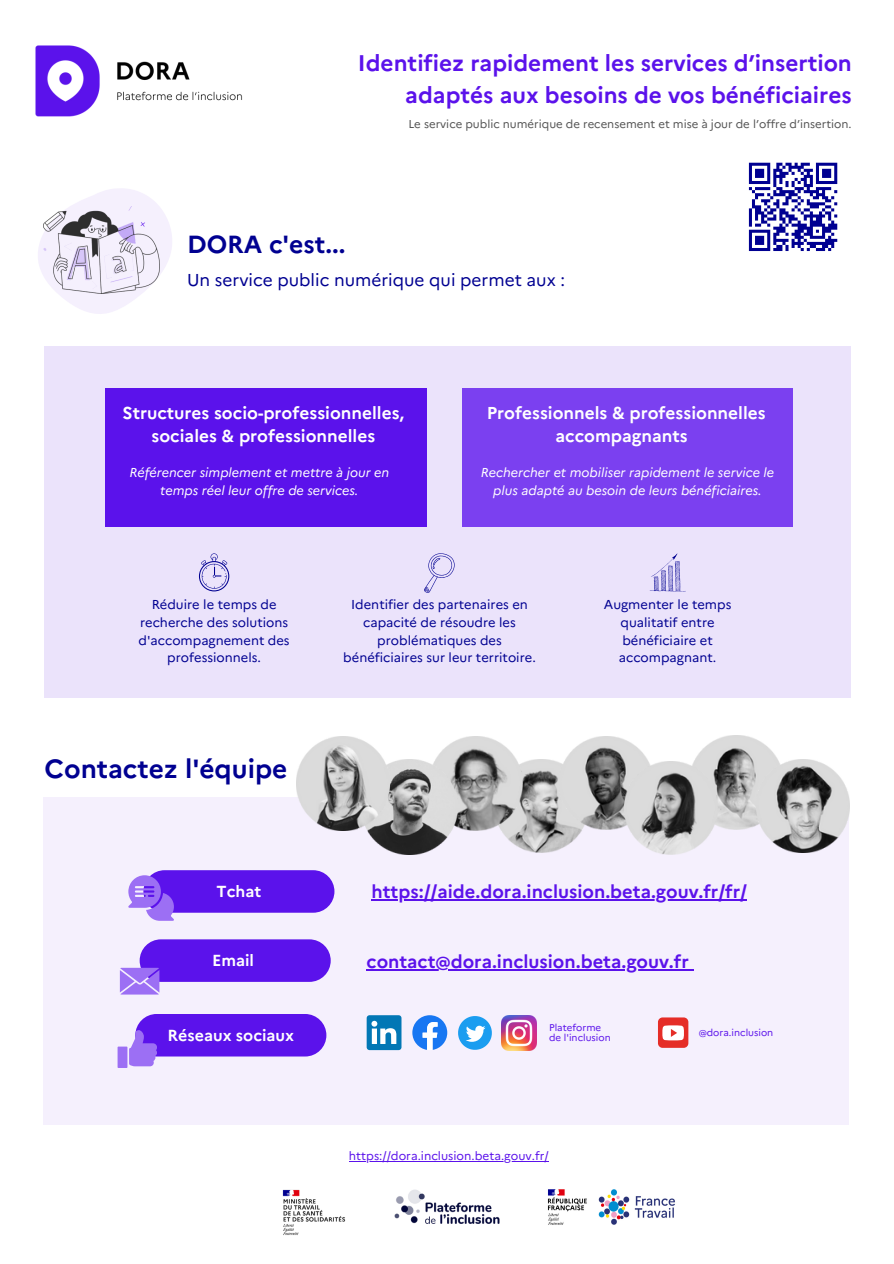
<style>
.page{position:relative;width:894px;height:1264px;background:#fff}
.page>*{position:absolute;margin:0;border:0;box-sizing:border-box;transform-origin:0 0}
.t1{font:700 26.25px "Marianne";color:#000091}
.t2{font:700 24.75px "Marianne";color:#000091}
.t3{font:700 22.65px/31.5px "Marianne";color:#5b12eb;text-align:right}
.t4{font:700 18.3px "Marianne";color:#5b12eb}
.t5{font:700 17.25px/23.4px "Marianne";color:#fff;text-align:center}
.t6{font:17.25px "Marianne";color:#000091}
.t7{font:700 16.05px "Marianne";color:#fff}
.t8{font:12.9px/17.7px "Marianne";color:#000091;text-align:center}
.t9{font:italic 12.9px/17.7px "Marianne";color:#fff;text-align:center}
.t10{font:11.85px "Marianne";color:#5b12eb}
.t11{font:11.4px "Marianne";color:#555}
.t12{font:9.75px "Marianne";color:#5b12eb}
</style>
<div class="page">
<div style="left:44px;top:346px;width:805px;height:351px;background:#ebe3fb"></div>
<img style="left:35px;top:45px;width:208px;height:72px">
<svg style="left:38px;top:188px;width:134px;height:126px"></svg>
<img style="left:44px;top:207px;width:116px;height:87px">
<div style="left:105px;top:388px;width:321px;height:138px;background:#5b12eb"></div>
<div style="left:462px;top:388px;width:330px;height:138px;background:#7b40f0"></div>
<svg style="left:199px;top:553px;width:30px;height:38px"></svg>
<svg style="left:424px;top:553px;width:30px;height:39px"></svg>
<svg style="left:649px;top:553px;width:32px;height:38px"></svg>
<div style="left:44px;top:797px;width:804px;height:327px;background:#f5f0fd"></div>
<div style="left:143px;top:870px;width:191px;height:42px;background:#5b12eb;border-radius:21px"></div>
<svg style="left:128px;top:875px;width:46px;height:45px"></svg>
<div style="left:140px;top:939px;width:190px;height:42px;background:#5b12eb;border-radius:21px"></div>
<svg style="left:120px;top:967px;width:39px;height:27px"></svg>
<div style="left:135px;top:1013px;width:191px;height:43px;background:#5b12eb;border-radius:21px"></div>
<div style="left:117px;top:1046px;width:10px;height:21px;background:#9c6ff4"></div>
<svg style="left:129px;top:1030px;width:28px;height:36px"></svg>
<svg style="left:458px;top:1016px;width:33px;height:33px"></svg>
<svg style="left:412px;top:1015px;width:35px;height:35px"></svg>
<svg style="left:366px;top:1015px;width:35px;height:35px"></svg>
<img style="left:501px;top:1015px;width:35px;height:35px">
<div style="left:657px;top:1017px;width:31px;height:30px;background:#e52d27;border-radius:5px"></div>
<svg style="left:662px;top:1025px;width:21px;height:15px"></svg>
<svg style="left:748px;top:162px;width:90px;height:89px"></svg>
<img style="left:501px;top:759px;width:81px;height:93px">
<img style="left:436px;top:736px;width:86px;height:94px">
<img style="left:367px;top:759px;width:90px;height:95px">
<img style="left:296px;top:736px;width:94px;height:94px">
<img style="left:559px;top:736px;width:90px;height:93px">
<img style="left:694px;top:735px;width:84px;height:94px">
<img style="left:624px;top:762px;width:92px;height:92px">
<img style="left:755px;top:759px;width:94px;height:93px">
<hr style="left:371px;top:899px;width:375px;height:1px;background:#5b12eb">
<hr style="left:366px;top:969px;width:322px;height:1px;background:#5b12eb">
<hr style="left:349px;top:1161px;width:199px;height:1px;background:#5b12eb">
<img style="left:394px;top:1189px;width:105px;height:34px">
<img style="left:282px;top:1189px;width:64px;height:46px">
<img style="left:548px;top:1189px;width:127px;height:36px">
<h6 class="t3" style="left:358px;top:46px;width:495px">Identifiez rapidement les services d’insertion adaptés aux besoins de vos bénéficiaires</h6>
<p class="t11" style="left:408px;top:115px;width:444px">Le service public numérique de recensement et mise à jour de l’offre d’insertion.</p>
<h2 class="t2" style="left:187px;top:225px;width:160px">DORA c'est...</h2>
<h6 class="t6" style="left:187px;top:267px;width:379px">Un service public numérique qui permet aux :</h6>
<p class="t5" style="left:122px;top:400px;width:283px">Structures socio-professionnelles, sociales &amp; professionnelles</p>
<p class="t9" style="left:129px;top:463px;width:261px">Référencer simplement et mettre à jour en temps réel leur offre de services.</p>
<p class="t5" style="left:486px;top:400px;width:280px">Professionnels &amp; professionnelles accompagnants</p>
<p class="t9" style="left:480px;top:463px;width:295px">Rechercher et mobiliser rapidement le service le plus adapté au besoin de leurs bénéficiaires.</p>
<p class="t8" style="left:139px;top:594px;width:152px">Réduire le temps de recherche des solutions d'accompagnement des professionnels.</p>
<p class="t8" style="left:343px;top:594px;width:194px">Identifier des partenaires en capacité de résoudre les problématiques des bénéficiaires sur leur territoire.</p>
<p class="t8" style="left:603px;top:594px;width:129px">Augmenter le temps qualitatif entre bénéficiaire et accompagnant.</p>
<p class="t1" style="left:45px;top:748px;width:244px">Contactez l'équipe</p>
<p class="t7" style="left:216px;top:879px;width:46px">Tchat</p>
<p class="t4" style="left:371px;top:877px;width:377px">https://aide.dora.inclusion.beta.gouv.fr/fr/</p>
<p class="t7" style="left:212px;top:948px;width:43px">Email</p>
<h1 class="t4" style="left:366px;top:947px;width:323px">contact@dora.inclusion.beta.gouv.fr</h1>
<h1 class="t7" style="left:167px;top:1022px;width:128px">Réseaux sociaux</h1>
<p class="t12" style="left:549px;top:1020px;width:54px">Plateforme</p>
<h5 class="t12" style="left:549px;top:1029px;width:63px">de l'inclusion</h5>
<h5 class="t12" style="left:698px;top:1024px;width:76px">@dora.inclusion</h5>
<p class="t10" style="left:349px;top:1146px;width:201px">https://dora.inclusion.beta.gouv.fr/</p>
</div>
